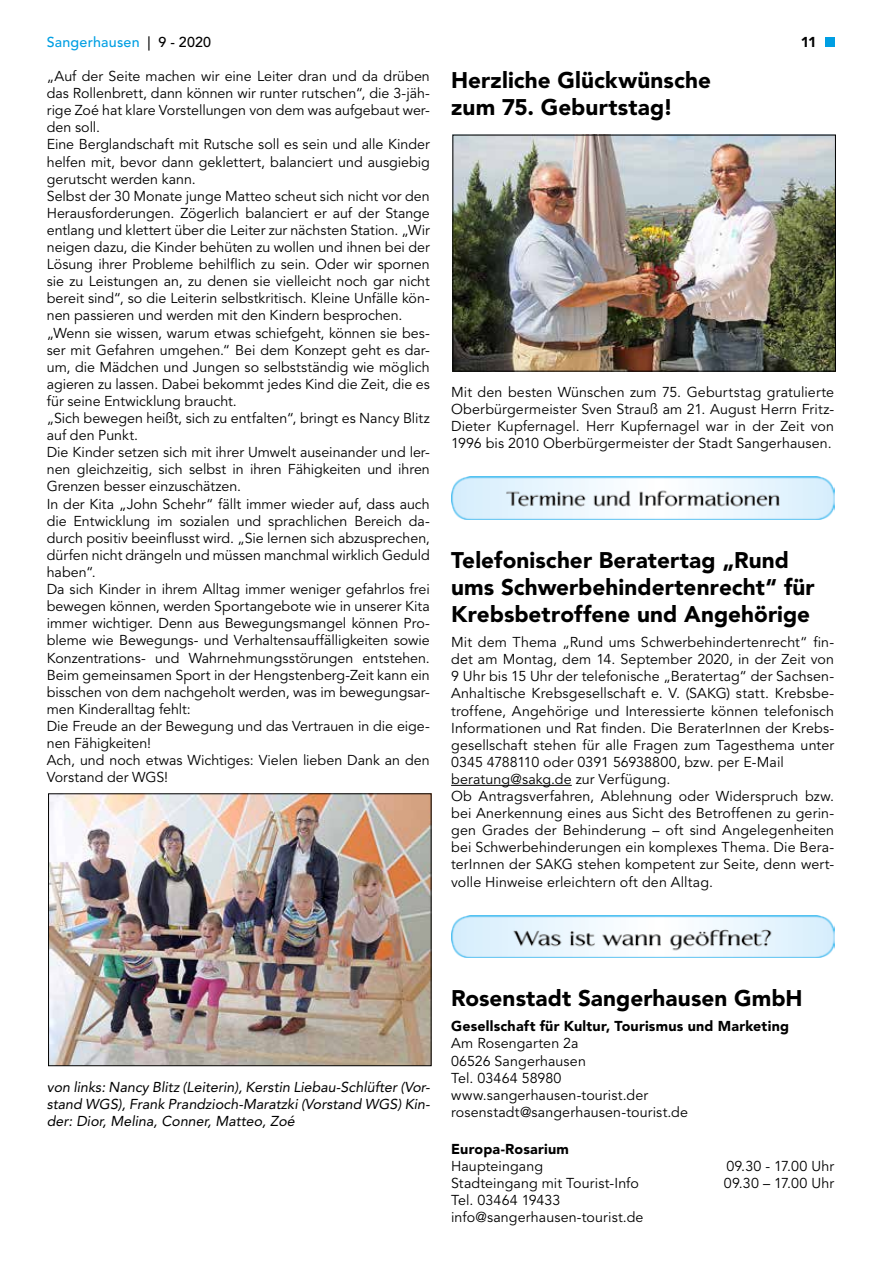
<style>
.page{position:relative;width:881px;height:1263px;background:#fff}
.page>*{position:absolute;margin:0;border:0;box-sizing:border-box;transform-origin:0 0}
.t1{font:900 22.5px/27px "Avenir LT";letter-spacing:.005em;color:#000}
.t2{font:14.25px/17.1px "Avenir LT";color:#000}
.t3{font:italic 14.25px/17.1px "Avenir LT";color:#000;text-align:justify}
.t4{font:900 14.25px "Avenir LT";letter-spacing:.015em;color:#000}
.t5{font:500 14.25px "Avenir LT";letter-spacing:.01em;color:#009fe3}
.s1{color:#000}
</style>
<div class="page">
<div style="left:824px;top:37px;width:9px;height:9px;background:#009fe3"></div>
<img style="left:454px;top:137px;width:379px;height:232px">
<div style="left:452px;top:135px;width:383px;height:236px;border:1px solid #000"></div>
<img style="left:451px;top:477px;width:382px;height:42px">
<hr style="left:451px;top:785px;width:120px;height:1px;background:#000">
<img style="left:451px;top:915px;width:382px;height:42px">
<img style="left:50px;top:795px;width:379px;height:269px">
<div style="left:48px;top:793px;width:383px;height:273px;border:1px solid #000"></div>
<p class="t5" style="left:47px;top:34px;width:166px">Sangerhausen <span class="s1">| 9 - 2020</span></p>
<p class="t4" style="left:800px;top:34px;width:17px">11</p>
<h1 class="t1" style="left:451px;top:67px;width:261px">Herzliche Glückwünsche zum 75. Geburtstag!</h1>
<p class="t2" style="left:47px;top:68px;width:384px">„Auf der Seite machen wir eine Leiter dran und da drüben das Rollenbrett, dann können wir runter rutschen“, die 3-jäh&shy;rige Zoé hat klare Vorstellungen von dem was aufgebaut wer&shy;den soll.<br>Eine Berglandschaft mit Rutsche soll es sein und alle Kinder helfen mit, bevor dann geklettert, balanciert und ausgiebig gerutscht werden kann.<br>Selbst der 30 Monate junge Matteo scheut sich nicht vor den Herausforderungen. Zögerlich balanciert er auf der Stange entlang und klettert über die Leiter zur nächsten Station. „Wir neigen dazu, die Kinder behüten zu wollen und ihnen bei der Lösung ihrer Probleme behilflich zu sein. Oder wir spornen sie zu Leistungen an, zu denen sie vielleicht noch gar nicht bereit sind“, so die Leiterin selbstkritisch. Kleine Unfälle kön&shy;nen passieren und werden mit den Kindern besprochen. „Wenn sie wissen, warum etwas schiefgeht, können sie bes&shy;ser mit Gefahren umgehen.“ Bei dem Konzept geht es dar&shy;um, die Mädchen und Jungen so selbstständig wie möglich agieren zu lassen. Dabei bekommt jedes Kind die Zeit, die es für seine Entwicklung braucht.<br>„Sich bewegen heißt, sich zu entfalten“, bringt es Nancy Blitz auf den Punkt.<br>Die Kinder setzen sich mit ihrer Umwelt auseinander und ler&shy;nen gleichzeitig, sich selbst in ihren Fähigkeiten und ihren Grenzen besser einzuschätzen.<br>In der Kita „John Schehr“ fällt immer wieder auf, dass auch die Entwicklung im sozialen und sprachlichen Bereich da&shy;durch positiv beeinflusst wird. „Sie lernen sich abzusprechen, dürfen nicht drängeln und müssen manchmal wirklich Geduld haben“.<br>Da sich Kinder in ihrem Alltag immer weniger gefahrlos frei bewegen können, werden Sportangebote wie in unserer Kita immer wichtiger. Denn aus Bewegungsmangel können Pro&shy;bleme wie Bewegungs- und Verhaltensauffälligkeiten sowie Konzentrations- und Wahrnehmungsstörungen entstehen.<br>Beim gemeinsamen Sport in der Hengstenberg-Zeit kann ein bisschen von dem nachgeholt werden, was im bewegungsar&shy;men Kinderalltag fehlt:<br>Die Freude an der Bewegung und das Vertrauen in die eige&shy;nen Fähigkeiten!<br>Ach, und noch etwas Wichtiges: Vielen lieben Dank an den Vorstand der WGS!</p>
<p class="t2" style="left:451px;top:384px;width:384px;text-align:justify">Mit den besten Wünschen zum 75. Geburtstag gratulierte Oberbürgermeister Sven Strauß am 21. August Herrn Fritz-Dieter Kupfernagel. Herr Kupfernagel war in der Zeit von 1996 bis 2010 Oberbürgermeister der Stadt Sangerhausen.</p>
<h1 class="t1" style="left:451px;top:546px;width:365px">Telefonischer Beratertag „Rund ums Schwerbehindertenrecht“ für<br>Krebsbetroffene und Angehörige</h1>
<p class="t2" style="left:451px;top:634px;width:384px">Mit dem Thema „Rund ums Schwerbehindertenrecht“ fin&shy;det am Montag, dem 14. September 2020, in der Zeit von 9 Uhr bis 15 Uhr der telefonische „Beratertag“ der Sachsen-Anhaltische Krebsgesellschaft e. V. (SAKG) statt. Krebsbe&shy;troffene, Angehörige und Interessierte können telefonisch Informationen und Rat finden. Die BeraterInnen der Krebs&shy;gesellschaft stehen für alle Fragen zum Tagesthema unter 0345 4788110 oder 0391 56938800, bzw. per E-Mail beratung@sakg.de zur Verfügung.<br>Ob Antragsverfahren, Ablehnung oder Widerspruch bzw. bei Anerkennung eines aus Sicht des Betroffenen zu gerin&shy;gen Grades der Behinderung – oft sind Angelegenheiten bei Schwerbehinderungen ein komplexes Thema. Die Bera&shy;terInnen der SAKG stehen kompetent zur Seite, denn wert&shy;volle Hinweise erleichtern oft den Alltag.</p>
<p class="t3" style="left:47px;top:1078px;width:384px">von links: Nancy Blitz (Leiterin), Kerstin Liebau-Schlüfter (Vor&shy;stand WGS), Frank Prandzioch-Maratzki (Vorstand WGS) Kin&shy;der: Dior, Melina, Conner, Matteo, Zoé</p>
<h1 class="t1" style="left:451px;top:984px;width:353px">Rosenstadt Sangerhausen GmbH</h1>
<p class="t4" style="left:451px;top:1018px;width:339px">Gesellschaft für Kultur, Tourismus und Marketing</p>
<p class="t2" style="left:451px;top:1035px;width:238px">Am Rosengarten 2a<br>06526 Sangerhausen<br>Tel. 03464 58980 www.sangerhausen-tourist.der rosenstadt@sangerhausen-tourist.de</p>
<p class="t4" style="left:451px;top:1141px;width:119px">Europa-Rosarium</p>
<p class="t2" style="left:451px;top:1158px;width:93px">Haupteingang</p>
<p class="t2" style="left:726px;top:1158px;width:109px">09.30 - 17.00 Uhr</p>
<p class="t2" style="left:451px;top:1175px;width:189px">Stadteingang mit Tourist-Info</p>
<p class="t2" style="left:723px;top:1175px;width:112px">09.30 – 17.00 Uhr</p>
<p class="t2" style="left:451px;top:1192px;width:194px">Tel. 03464 19433 info@sangerhausen-tourist.de</p>
</div>
